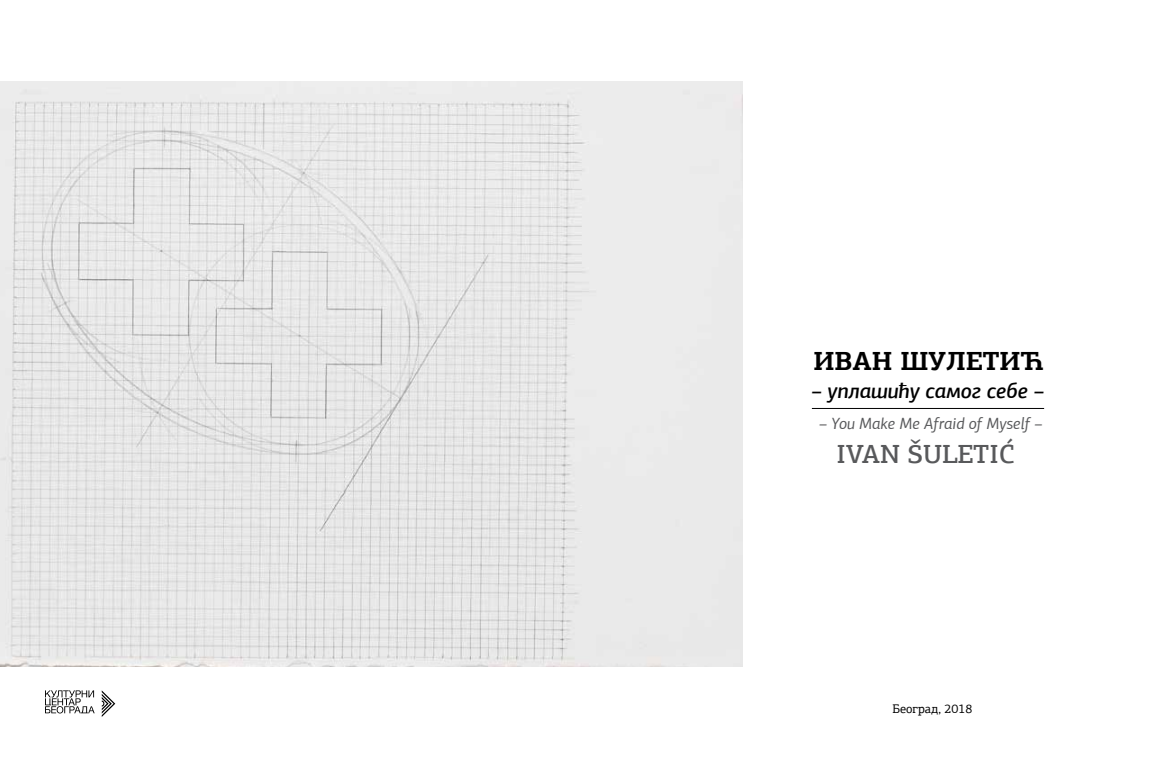
<style>
.page{position:relative;width:1170px;height:762px;background:#fff}
.page>*{position:absolute;margin:0;border:0;box-sizing:border-box;transform-origin:0 0}
.t1{font:700 26.25px "PF Agora Slab Pro";color:#000}
.t2{font:500 26.25px "PF Agora Slab Pro";color:#58595b}
.t3{font:italic 500 21.25px "PF Agora Sans Pro";color:#000}
.t4{font:italic 16.25px "PF Agora Sans Pro";color:#58595b}
.t5{font:12.5px "PF Agora Slab Pro";color:#000}
</style>
<div class="page">
<svg style="left:45px;top:690px;width:50px;height:23px"></svg>
<svg style="left:102px;top:690px;width:13px;height:27px"></svg>
<hr style="left:811px;top:408px;width:233px;height:1px;background:#000">
<img style="left:0;top:81px;width:742px;height:585px">
<h1 class="t1" style="left:813px;top:344px;width:232px">ИВАН ШУЛЕТИЋ</h1>
<h2 class="t3" style="left:811px;top:377px;width:234px">– уплашићу самог себе –</h2>
<p class="t4" style="left:819px;top:413px;width:224px">– You Make Me Afraid of Myself –</p>
<h1 class="t2" style="left:836px;top:437px;width:180px">IVAN ŠULETIĆ</h1>
<p class="t5" style="left:892px;top:701px;width:81px">Београд, 2018</p>
</div>
